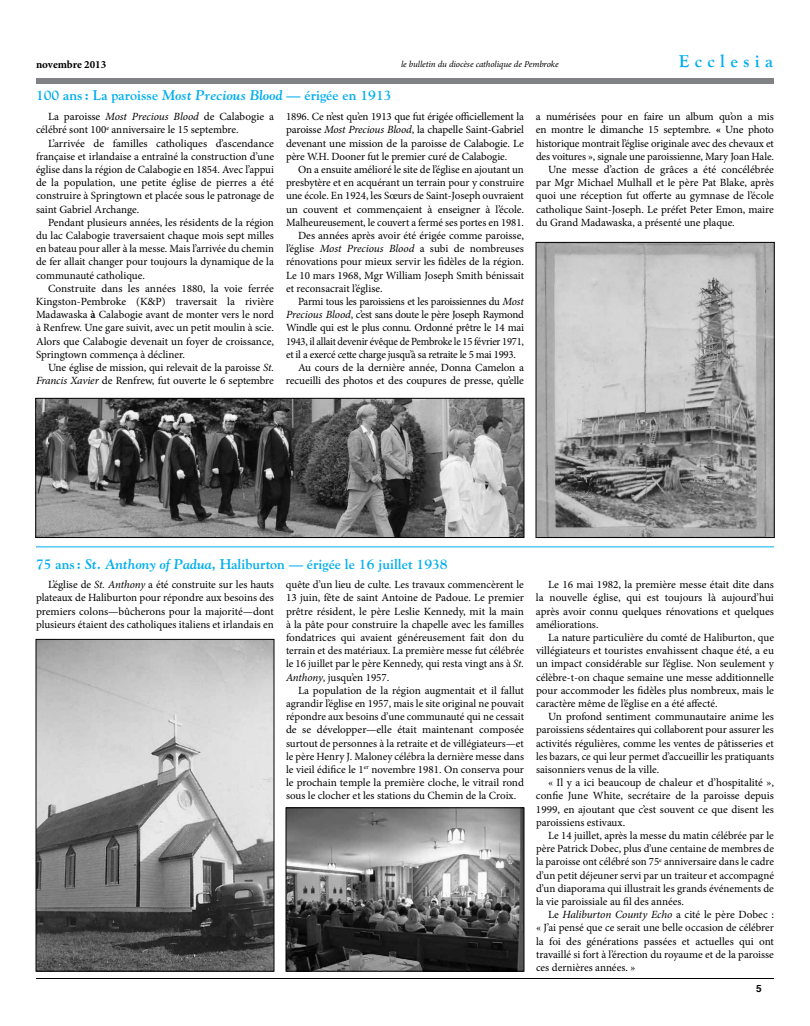
<style>
.page{position:relative;width:810px;height:1026px;background:#fff}
.page>*{position:absolute;margin:0;border:0;box-sizing:border-box;transform-origin:0 0}
.t1{font:700 18px "Goudy Old Style T";letter-spacing:.3em;color:#00aeef}
.t2{font:700 14px "Goudy Std";color:#00aeef}
.t3{font:11px/13.2px "Minion Pro";letter-spacing:-.005em;color:#000;text-align:justify}
.t4{font:11px "Minion Pro";letter-spacing:-.025em;color:#000}
.t5{font:11px "Minion Pro";letter-spacing:-.005em;color:#000;scale:.96 1}
.t6{font:700 11px "Minion Pro";letter-spacing:-.005em;color:#000}
.t7{font:700 10px "Helvetica";color:#000}
.t8{font:italic 9px "Minion Pro";letter-spacing:-.005em;color:#000}
.s1{font-style:italic}
.s2{font-weight:700}
</style>
<div class="page">
<hr style="left:36px;top:978px;width:738px;height:1px;background:#000">
<div style="left:36px;top:78px;width:738px;height:6px;background:#808285"></div>
<img style="left:38px;top:641px;width:234px;height:328px">
<div style="left:36px;top:639px;width:238px;height:332px;border:1px solid #000"></div>
<img style="left:288px;top:810px;width:234px;height:159px">
<div style="left:286px;top:808px;width:238px;height:163px;border:1px solid #000"></div>
<hr style="left:36px;top:546px;width:738px;height:1px;background:#00aeef">
<img style="left:538px;top:244px;width:234px;height:292px">
<div style="left:536px;top:242px;width:238px;height:296px;border:1px solid #000"></div>
<img style="left:38px;top:400px;width:484px;height:136px">
<div style="left:36px;top:398px;width:488px;height:140px;border:1px solid #000"></div>
<p class="t6" style="left:36px;top:57px;width:72px">novembre 2013</p>
<p class="t8" style="left:401px;top:58px;width:159px">le bulletin du diocèse catholique de Pembroke</p>
<h1 class="t1" style="left:679px;top:51px;width:96px">Ecclesia</h1>
<p class="t2" style="left:36px;top:87px;width:357px">100 ans: La paroisse <span class="s1">Most Precious Blood</span> — érigée en 1913</p>
<p class="t3" style="left:36px;top:110px;width:240px;text-indent:12px">La paroisse <span class="s1">Most Precious Blood</span> de Calabogie a célébré sont 100<sup>e</sup> anniversaire le 15 septembre.</p>
<p class="t3" style="left:36px;top:137px;width:240px;text-indent:12px">L’arrivée de familles catholiques d’ascendance française et irlandaise a entraîné la construction d’une église dans la région de Calabogie en 1854. Avec l’appui de la population, une petite église de pierres a été construire à Springtown et placée sous le patronage de saint Gabriel Archange.</p>
<p class="t3" style="left:36px;top:216px;width:240px;text-indent:12px">Pendant plusieurs années, les résidents de la région du lac Calabogie traversaient chaque mois sept milles en bateau pour aller à la messe. Mais l’arrivée du chemin de fer allait changer pour toujours la dynamique de la communauté catholique.</p>
<p class="t3" style="left:36px;top:282px;width:240px;text-indent:12px">Construite dans les années 1880, la voie ferrée Kingston-Pembroke (K&amp;P) traversait la rivière Madawaska <span class="s2">à</span> Calabogie avant de monter vers le nord à Renfrew. Une gare suivit, avec un petit moulin à scie.<br>Alors que Calabogie devenait un foyer de croissance, Springtown commença à décliner.</p>
<p class="t3" style="left:36px;top:361px;width:240px;text-align:right">Une église de mission, qui relevait de la paroisse <span class="s1">St.<br>Francis Xavier</span> de Renfrew, fut ouverte le 6 septembre</p>
<p class="t3" style="left:286px;top:110px;width:240px">1896. Ce n’est qu’en 1913 que fut érigée officiellement la paroisse <span class="s1">Most Precious Blood</span>, la chapelle Saint-Gabriel devenant une mission de la paroisse de Calabogie. Le père W.H. Dooner fut le premier curé de Calabogie.</p>
<p class="t3" style="left:298px;top:163px;width:227px">On a ensuite amélioré le site de l’église en ajoutant un</p>
<p class="t3" style="left:286px;top:176px;width:240px">presbytère et en acquérant un terrain pour y construire</p>
<p class="t3" style="left:286px;top:189px;width:239px">une école. En 1924, les Sœurs de Saint-Joseph ouvraient</p>
<p class="t3" style="left:286px;top:203px;width:239px">un couvent et commençaient à enseigner à l’école.</p>
<p class="t3" style="left:286px;top:216px;width:240px">Malheureusement, le couvert a fermé ses portes en 1981.</p>
<p class="t3" style="left:298px;top:229px;width:228px">Des années après avoir été érigée comme paroisse,</p>
<p class="t3" style="left:286px;top:242px;width:240px">l’église <span class="s1">Most Precious Blood</span> a subi de nombreuses</p>
<p class="t3" style="left:286px;top:255px;width:239px">rénovations pour mieux servir les fidèles de la région.</p>
<p class="t3" style="left:286px;top:269px;width:240px">Le 10 mars 1968, Mgr William Joseph Smith bénissait</p>
<p class="t3" style="left:286px;top:282px;width:98px">et reconsacrait l’église.</p>
<p class="t4" style="left:298px;top:294px;width:228px">Parmi tous les paroissiens et les paroissiennes du <span class="s1">Most</span></p>
<p class="t4" style="left:286px;top:307px;width:240px"><span class="s1">Precious Blood</span>, c’est sans doute le père Joseph Raymond</p>
<p class="t4" style="left:286px;top:321px;width:240px">Windle qui est le plus connu. Ordonné prêtre le 14 mai</p>
<p class="t5" style="left:286px;top:334px;width:249px">1943, il allait devenir évêque de Pembroke le 15 février 1971,</p>
<p class="t4" style="left:286px;top:347px;width:231px">et il a exercé cette charge jusqu’à sa retraite le 5 mai 1993.</p>
<p class="t3" style="left:298px;top:361px;width:228px">Au cours de la dernière année, Donna Camelon a</p>
<p class="t3" style="left:286px;top:374px;width:240px">recueilli des photos et des coupures de presse, qu’elle</p>
<p class="t3" style="left:536px;top:110px;width:239px">a numérisées pour en faire un album qu’on a mis</p>
<p class="t3" style="left:536px;top:123px;width:239px">en montre le dimanche 15 septembre. <span class="s2">«</span> Une photo</p>
<p class="t3" style="left:536px;top:137px;width:240px">historique montrait l’église originale avec des chevaux et</p>
<p class="t3" style="left:536px;top:150px;width:239px">des voitures », signale une paroissienne, Mary Joan Hale.</p>
<p class="t3" style="left:548px;top:163px;width:228px">Une messe d’action de grâces a été concélébrée</p>
<p class="t3" style="left:536px;top:176px;width:239px">par Mgr Michael Mulhall et le père Pat Blake, après</p>
<p class="t3" style="left:536px;top:189px;width:239px">quoi une réception fut offerte au gymnase de l’école</p>
<p class="t3" style="left:536px;top:203px;width:240px">catholique Saint-Joseph. Le préfet Peter Emon, maire</p>
<p class="t3" style="left:536px;top:216px;width:200px">du Grand Madawaska, a présenté une plaque.</p>
<p class="t2" style="left:36px;top:556px;width:413px">75 ans: <span class="s1">St. Anthony of Padua</span>, Haliburton — érigée le 16 juillet 1938</p>
<p class="t3" style="left:36px;top:578px;width:239px;text-indent:12px">L’église de <span class="s1">St. Anthony</span> a été construite sur les hauts plateaux de Haliburton pour répondre aux besoins des premiers colons—bûcherons pour la majorité—dont plusieurs étaient des catholiques italiens et irlandais en</p>
<p class="t3" style="left:286px;top:578px;width:240px">quête d’un lieu de culte. Les travaux commencèrent le 13 juin, fête de saint Antoine de Padoue. Le premier prêtre résident, le père Leslie Kennedy, mit la main à la pâte pour construire la chapelle avec les familles fondatrices qui avaient généreusement fait don du terrain et des matériaux. La première messe fut célébrée le 16 juillet par le père Kennedy, qui resta vingt ans à <span class="s1">St.<br>Anthony</span>, jusqu’en 1957.</p>
<p class="t3" style="left:286px;top:684px;width:240px;text-indent:12px">La population de la région augmentait et il fallut agrandir l’église en 1957, mais le site original ne pouvait répondre aux besoins d’une communauté qui ne cessait de se développer—elle était maintenant composée surtout de personnes à la retraite et de villégiateurs—et le père Henry J. Maloney célébra la dernière messe dans le vieil édifice le 1<sup>er</sup> novembre 1981. On conserva pour le prochain temple la première cloche, le vitrail rond sous le clocher et les stations du Chemin de la Croix.</p>
<p class="t3" style="left:536px;top:578px;width:240px;text-indent:12px">Le 16 mai 1982, la première messe était dite dans la nouvelle église, qui est toujours là aujourd’hui après avoir connu quelques rénovations et quelques améliorations.</p>
<p class="t3" style="left:536px;top:631px;width:240px;text-indent:12px">La nature particulière du comté de Haliburton, que villégiateurs et touristes envahissent chaque été, a eu un impact considérable sur l’église. Non seulement y célèbre-t-on chaque semaine une messe additionnelle pour accommoder les fidèles plus nombreux, mais le caractère même de l’église en a été affecté.</p>
<p class="t3" style="left:536px;top:710px;width:240px;text-indent:12px">Un profond sentiment communautaire anime les paroissiens sédentaires qui collaborent pour assurer les activités régulières, comme les ventes de pâtisseries et les bazars, ce qui leur permet d’accueillir les pratiquants saisonniers venus de la ville.</p>
<p class="t3" style="left:536px;top:776px;width:240px;text-indent:12px">« Il y a ici beaucoup de chaleur et d’hospitalité », confie June White, secrétaire de la paroisse depuis 1999, en ajoutant que c’est souvent ce que disent les paroissiens estivaux.</p>
<p class="t3" style="left:536px;top:829px;width:240px;text-indent:12px">Le 14 juillet, après la messe du matin célébrée par le père Patrick Dobec, plus d’une centaine de membres de la paroisse ont célébré son 75<sup>e</sup> anniversaire dans le cadre d’un petit déjeuner servi par un traiteur et accompagné d’un diaporama qui illustrait les grands événements de la vie paroissiale au fil des années.</p>
<p class="t3" style="left:536px;top:908px;width:240px;text-indent:12px">Le <span class="s1">Haliburton County Echo</span> a cité le père Dobec : « J’ai pensé que ce serait une belle occasion de célébrer la foi des générations passées et actuelles qui ont travaillé si fort à l’érection du royaume et de la paroisse ces dernières années. »</p>
<p class="t7" style="left:756px;top:980px;width:7px">5</p>
</div>
